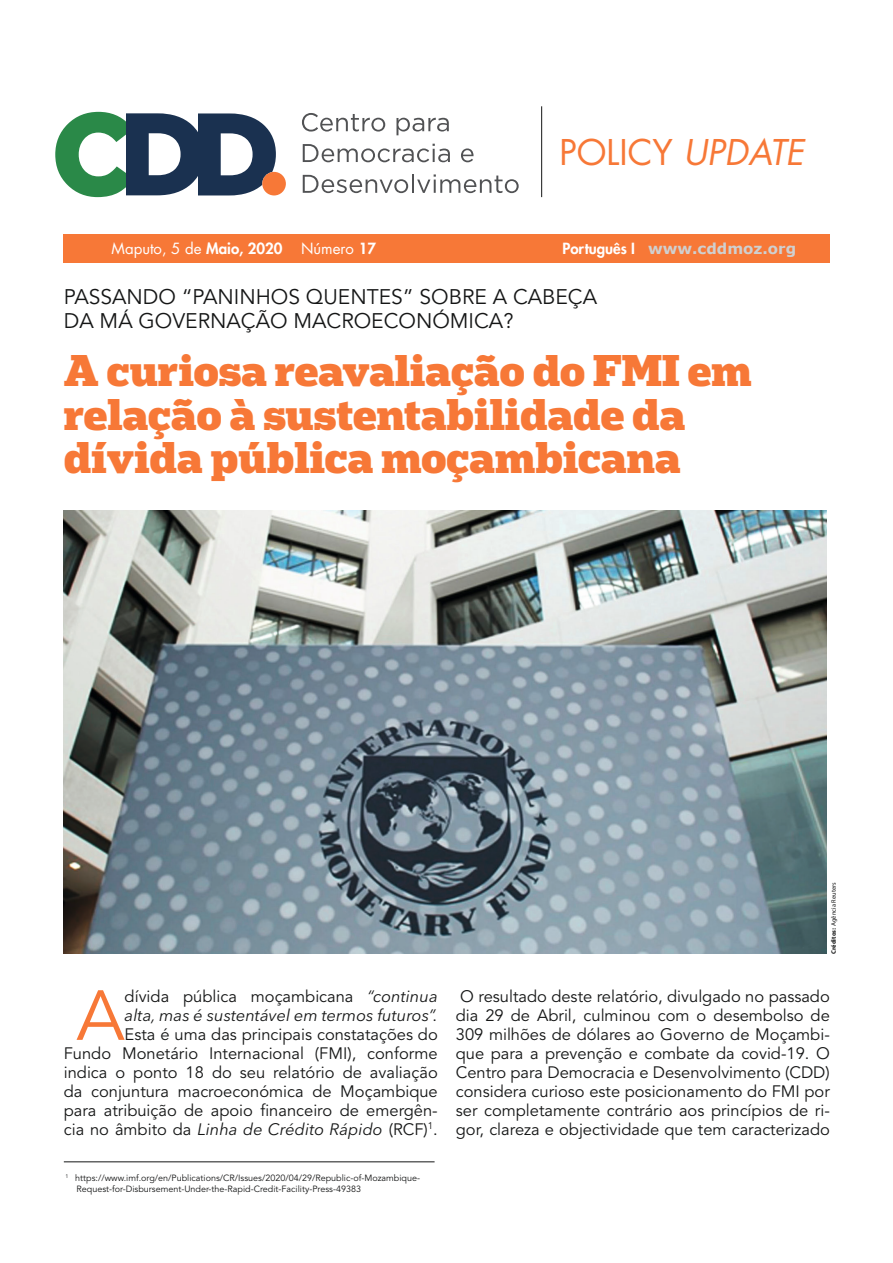
<style>
.page{position:relative;width:893px;height:1263px;background:#fff}
.page>*{position:absolute;margin:0;border:0;box-sizing:border-box;transform-origin:0 0}
.t1{font:70.05px "Avenir LT Std";color:#f77837}
.t2{font:900 42px/43.5px "Popular";color:#f77837}
.t3{font:34.5px "Futura LT";color:#f77837}
.t4{font:21px "Avenir LT Std";color:#151616}
.t5{font:16.5px/19px "Avenir LT Std";color:#151616;text-align:right}
.t6{font:15px "Futura LT";color:#fff}
.t7{font:700 15px "Verdana";color:#cfd0d0}
.t8{font:9px/10.4px "Avenir LT Std";color:#151616}
.t9{font:9px "Myriad Arabic";color:#151616}
.s1{font-style:italic}
.s2{font-weight:800}
.s3{font-family:"Futura LT";font-weight:800;color:#fff}
.s4{font-weight:700}
.s5{font-family:"Avenir Next LT Pro";font-style:italic}
</style>
<div class="page">
<div style="left:64px;top:234px;width:766px;height:28px;background:#f77837"></div>
<svg style="left:55px;top:112px;width:231px;height:85px"></svg>
<svg style="left:302px;top:113px;width:83px;height:19px"></svg>
<svg style="left:396px;top:118px;width:53px;height:17px"></svg>
<svg style="left:303px;top:144px;width:147px;height:18px"></svg>
<svg style="left:461px;top:148px;width:12px;height:14px"></svg>
<svg style="left:303px;top:174px;width:216px;height:19px"></svg>
<hr style="left:541px;top:106px;width:1px;height:91px;background:#151616">
<img style="left:64px;top:510px;width:763px;height:444px">
<hr style="left:64px;top:1161px;width:371px;height:1px;background:#151616">
<p class="t3" style="left:560px;top:130px;width:246px">POLICY <span class="s1">UPDATE</span></p>
<p class="t6" style="left:112px;top:239px;width:266px">Maputo, 5 de <span class="s2">Maio, 2020</span> Número <span class="s2">17</span></p>
<p class="t7" style="left:562px;top:238px;width:235px"><span class="s3">Português I</span> www.cddmoz.org</p>
<p class="t4" style="left:64px;top:284px;width:535px">PASSANDO “PANINHOS QUENTES” SOBRE A CABEÇA</p>
<p class="t4" style="left:64px;top:309px;width:451px">DA MÁ GOVERNAÇÃO MACROECONÓMICA?</p>
<p class="t2" style="left:64px;top:347px;width:689px">A curiosa reavaliação do FMI em relação à sustentabilidade da dívida pública moçambicana</p>
<p class="t9" style="left:828px;top:954px;width:73px;rotate:-90deg"><span class="s4">Créditos:</span> Agência Reuters</p>
<p class="t5" style="left:64px;top:987px;width:376px">dívida pública moçambicana <span class="s5">“continua<br>alta, mas é sustentável em termos futuros”.<br></span>Esta é uma das principais constatações do<br>Fundo Monetário Internacional (FMI), conforme indica o ponto 18 do seu relatório de avaliação da conjuntura macroeconómica de Moçambique para atribuição de apoio financeiro de emergên&shy;cia no âmbito da <span class="s5">Linha de Crédito Rápido</span> (RCF)<sup>1</sup>.</p>
<p class="t5" style="left:456px;top:987px;width:376px;text-align:justify">O resultado deste relatório, divulgado no passado dia 29 de Abril, culminou com o desembolso de 309 milhões de dólares ao Governo de Moçambi&shy;que para a prevenção e combate da covid-19. O Centro para Democracia e Desenvolvimento (CDD) considera curioso este posicionamento do FMI por ser completamente contrário aos princípios de ri&shy;gor, clareza e objectividade que tem caracterizado</p>
<p class="t8" style="left:77px;top:1173px;width:345px;text-indent:-11px"><sup>1</sup> https://www.imf.org/en/Publications/CR/Issues/2020/04/29/Republic-of-Mozambique-<br>Request-for-Disbursement-Under-the-Rapid-Credit-Facility-Press-49383</p>
<p class="t1" style="left:77px;top:975px;width:50px">A</p>
</div>
